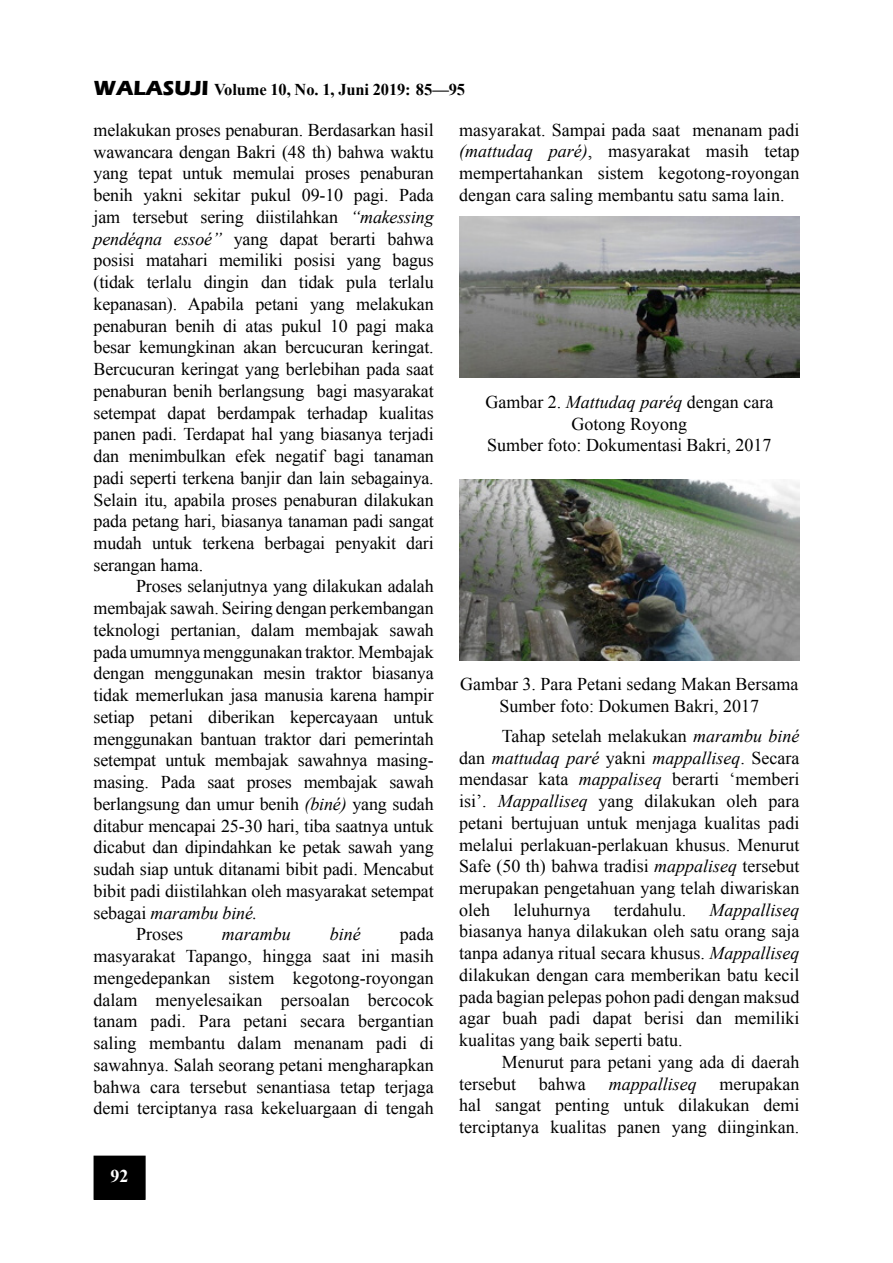
<style>
.page{position:relative;width:893px;height:1263px;background:#fff}
.page>*{position:absolute;margin:0;border:0;box-sizing:border-box;transform-origin:0 0}
.t1{font:18px/21.8px "Times New Roman";letter-spacing:-.01em;color:#000;text-align:justify}
.t2{font:italic 18px "Times New Roman";color:#000}
.t3{font:700 18px "Times New Roman";color:#fff}
.t4{font:700 16.5px "Times New Roman";letter-spacing:-.01em;color:#000}
.s1{font-family:"Eras ITC";font-size:21px}
.s2{font-style:italic}
.s3{font-style:normal}
</style>
<div class="page">
<div style="left:94px;top:1156px;width:51px;height:43px;background:#000"></div>
<div style="left:94px;top:1155px;width:52px;height:45px;border:1px solid #000"></div>
<img style="left:459px;top:217px;width:340px;height:160px">
<img style="left:459px;top:479px;width:340px;height:181px">
<p class="t4" style="left:94px;top:83px;width:373px"><span class="s1">WALASUJI</span> Volume 10, No. 1, Juni 2019: 85—95</p>
<p class="t1" style="left:94px;top:121px;width:342px">melakukan proses penaburan. Berdasarkan hasil wawancara dengan Bakri (48 th) bahwa waktu yang tepat untuk memulai proses penaburan benih yakni sekitar pukul 09-10 pagi. Pada jam tersebut sering diistilahkan <span class="s2">“makessing pendéqna essoé”</span> yang dapat berarti bahwa posisi matahari memiliki posisi yang bagus (tidak terlalu dingin dan tidak pula terlalu kepanasan). Apabila petani yang melakukan penaburan benih di atas pukul 10 pagi maka besar kemungkinan akan bercucuran keringat.<br>Bercucuran keringat yang berlebihan pada saat penaburan benih berlangsung bagi masyarakat setempat dapat berdampak terhadap kualitas panen padi. Terdapat hal yang biasanya terjadi dan menimbulkan efek negatif bagi tanaman padi seperti terkena banjir dan lain sebagainya.<br>Selain itu, apabila proses penaburan dilakukan pada petang hari, biasanya tanaman padi sangat mudah untuk terkena berbagai penyakit dari serangan hama.</p>
<p class="t1" style="left:136px;top:577px;width:299px">Proses selanjutnya yang dilakukan adalah</p>
<p class="t1" style="left:94px;top:599px;width:342px">membajak sawah. Seiring dengan perkembangan</p>
<p class="t1" style="left:94px;top:621px;width:342px">teknologi pertanian, dalam membajak sawah</p>
<p class="t1" style="left:94px;top:642px;width:342px">pada umumnya menggunakan traktor. Membajak</p>
<p class="t1" style="left:94px;top:664px;width:342px">dengan menggunakan mesin traktor biasanya</p>
<p class="t1" style="left:94px;top:686px;width:342px">tidak memerlukan jasa manusia karena hampir</p>
<p class="t1" style="left:94px;top:708px;width:342px">setiap petani diberikan kepercayaan untuk</p>
<p class="t1" style="left:94px;top:729px;width:342px">menggunakan bantuan traktor dari pemerintah</p>
<p class="t1" style="left:94px;top:751px;width:342px">setempat untuk membajak sawahnya masing-</p>
<p class="t1" style="left:94px;top:773px;width:342px">masing. Pada saat proses membajak sawah</p>
<p class="t1" style="left:94px;top:795px;width:342px">berlangsung dan umur benih <span class="s2">(biné)</span> yang sudah</p>
<p class="t1" style="left:94px;top:816px;width:342px">ditabur mencapai 25-30 hari, tiba saatnya untuk</p>
<p class="t1" style="left:94px;top:838px;width:342px">dicabut dan dipindahkan ke petak sawah yang</p>
<p class="t1" style="left:94px;top:860px;width:342px">sudah siap untuk ditanami bibit padi. Mencabut</p>
<p class="t1" style="left:94px;top:882px;width:342px">bibit padi diistilahkan oleh masyarakat setempat</p>
<p class="t2" style="left:94px;top:906px;width:165px"><span class="s3">sebagai</span> marambu biné.</p>
<p class="t1" style="left:136px;top:925px;width:48px">Proses</p>
<p class="t2" style="left:222px;top:928px;width:70px">marambu</p>
<p class="t2" style="left:330px;top:928px;width:32px">biné</p>
<p class="t1" style="left:459px;top:120px;width:342px">masyarakat. Sampai pada saat menanam padi <span class="s2">(mattudaq paré)</span>, masyarakat masih tetap mempertahankan sistem kegotong-royongan dengan cara saling membantu satu sama lain.</p>
<p class="t1" style="left:485px;top:393px;width:289px;text-align:center">Gambar 2. <span class="s2">Mattudaq paréq</span> dengan cara<br>Gotong Royong<br>Sumber foto: Dokumentasi Bakri, 2017</p>
<p class="t1" style="left:460px;top:674px;width:340px;text-align:center">Gambar 3. Para Petani sedang Makan Bersama<br>Sumber foto: Dokumen Bakri, 2017</p>
<p class="t1" style="left:459px;top:726px;width:342px;text-indent:43px">Tahap setelah melakukan <span class="s2">marambu biné </span>dan <span class="s2">mattudaq paré</span> yakni <span class="s2">mappalliseq</span>. Secara mendasar kata <span class="s2">mappaliseq</span> berarti ‘memberi isi’. <span class="s2">Mappalliseq</span> yang dilakukan oleh para petani bertujuan untuk menjaga kualitas padi melalui perlakuan-perlakuan khusus. Menurut Safe (50 th) bahwa tradisi <span class="s2">mappaliseq</span> tersebut merupakan pengetahuan yang telah diwariskan oleh</p>
<p class="t1" style="left:513px;top:900px;width:78px">leluhurnya</p>
<p class="t1" style="left:614px;top:900px;width:74px">terdahulu.</p>
<p class="t2" style="left:709px;top:903px;width:91px">Mappalliseq</p>
<p class="t1" style="left:459px;top:922px;width:342px">biasanya hanya dilakukan oleh satu orang saja tanpa adanya ritual secara khusus. <span class="s2">Mappalliseq </span>dilakukan dengan cara memberikan batu kecil pada bagian pelepas pohon padi dengan maksud agar buah padi dapat berisi dan memiliki kualitas yang baik seperti batu.</p>
<p class="t1" style="left:459px;top:1053px;width:342px;text-indent:43px">Menurut para petani yang ada di daerah tersebut</p>
<p class="t1" style="left:94px;top:925px;width:342px;text-indent:306px">pada masyarakat Tapango, hingga saat ini masih mengedepankan sistem kegotong-royongan dalam menyelesaikan persoalan bercocok tanam padi. Para petani secara bergantian saling membantu dalam menanam padi di sawahnya. Salah seorang petani mengharapkan bahwa cara tersebut senantiasa tetap terjaga demi terciptanya rasa kekeluargaan di tengah</p>
<p class="t1" style="left:459px;top:1074px;width:342px;text-indent:260px">merupakan hal sangat penting untuk dilakukan demi terciptanya kualitas panen yang diinginkan.</p>
<p class="t1" style="left:539px;top:1074px;width:48px">bahwa</p>
<p class="t2" style="left:609px;top:1077px;width:90px">mappalliseq</p>
<p class="t3" style="left:111px;top:1169px;width:19px">92</p>
</div>
